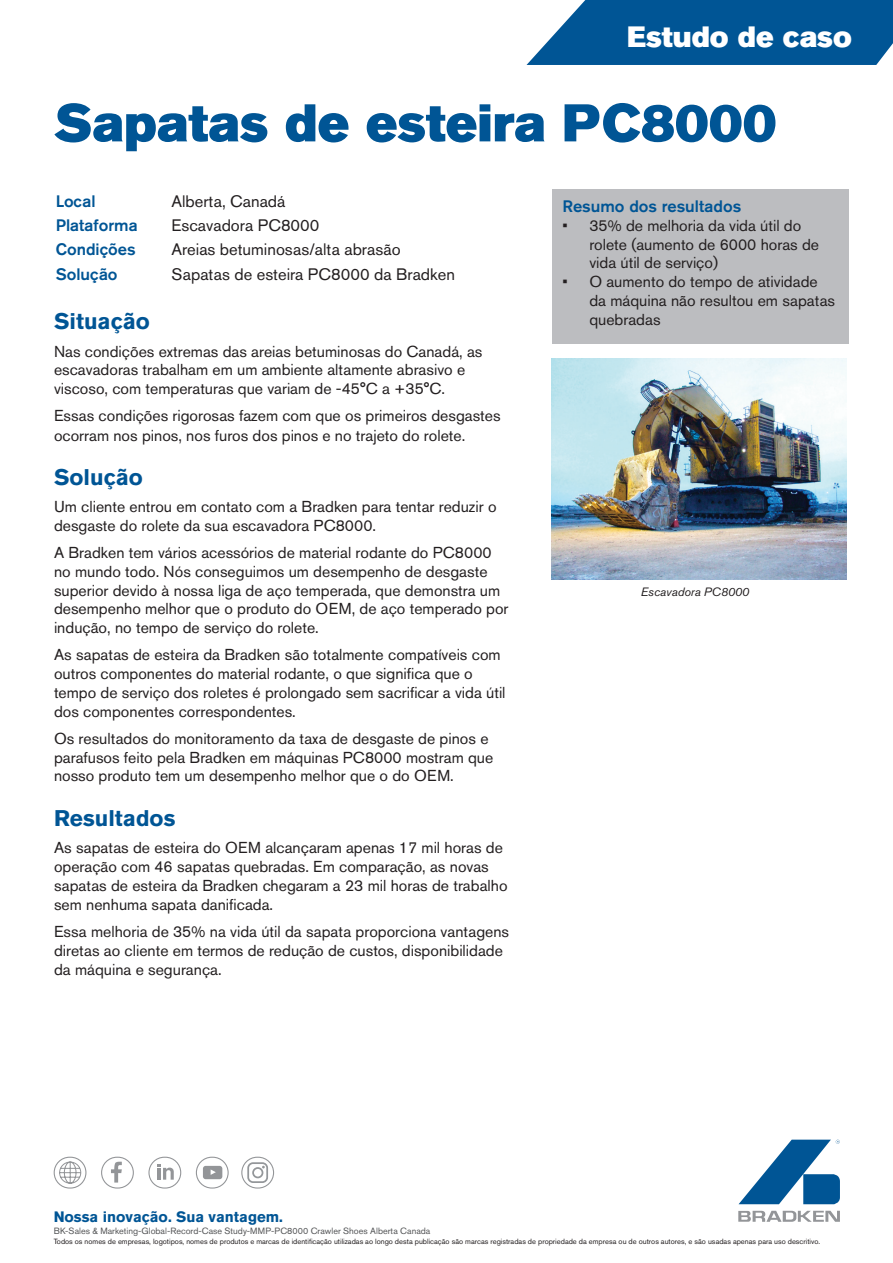
<style>
.page{position:relative;width:893px;height:1263px;background:#fff}
.page>*{position:absolute;margin:0;border:0;box-sizing:border-box;transform-origin:0 0}
.t1{font:52.5px "Akzidenz Grotesk BE Super";color:#005595}
.t2{font:29.1px "Akzidenz Grotesk BE Super";color:#fff}
.t3{font:700 22.5px "Akzidenz Grotesk BE";color:#005595}
.t4{font:16.5px "Akzidenz Grotesk BE";color:#231f20}
.t5{font:500 16.5px "Akzidenz Grotesk BE";color:#005595}
.t6{font:15.75px/18.8px "Akzidenz Grotesk BE";color:#231f20}
.t7{font:700 15px "Akzidenz Grotesk BE";color:#005595}
.t8{font:italic 12px "Akzidenz Grotesk BE";color:#231f20}
.t9{font:9px "Akzidenz Grotesk BE";color:#545557}
.t10{font:7.5px "Akzidenz Grotesk BE";color:#231f20}
</style>
<div class="page">
<svg style="left:739px;top:1139px;width:101px;height:65px"></svg>
<svg style="left:738px;top:1211px;width:102px;height:11px"></svg>
<svg style="left:526px;top:0;width:367px;height:65px;background:#16649e"></svg>
<div style="left:552px;top:189px;width:297px;height:154px;background:#bcbdc0"></div>
<img style="left:551px;top:358px;width:296px;height:221px">
<div style="left:54px;top:1157px;width:32px;height:31px;border:1px solid #939598;border-radius:15px"></div>
<svg style="left:58px;top:1161px;width:24px;height:23px"></svg>
<div style="left:148px;top:1157px;width:33px;height:31px;border:1px solid #939598;border-radius:15px"></div>
<svg style="left:157px;top:1164px;width:17px;height:16px"></svg>
<div style="left:101px;top:1157px;width:33px;height:31px;border:1px solid #939598;border-radius:15px"></div>
<svg style="left:111px;top:1161px;width:11px;height:21px"></svg>
<div style="left:196px;top:1157px;width:33px;height:31px;border:1px solid #939598;border-radius:15px"></div>
<svg style="left:203px;top:1166px;width:19px;height:13px"></svg>
<div style="left:241px;top:1157px;width:33px;height:31px;border:1px solid #939598;border-radius:15px"></div>
<div style="left:252px;top:1167px;width:11px;height:11px;border:2px solid #94979a;border-radius:50%"></div>
<div style="left:247px;top:1162px;width:21px;height:21px;border:2px solid #94979a;border-radius:5px"></div>
<h2 class="t2" style="left:627px;top:20px;width:226px">Estudo de caso</h2>
<h1 class="t1" style="left:54px;top:92px;width:724px">Sapatas de esteira PC8000</h1>
<p class="t5" style="left:56px;top:191px;width:41px">Local</p>
<p class="t4" style="left:171px;top:191px;width:116px">Alberta, Canadá</p>
<p class="t5" style="left:56px;top:215px;width:83px">Plataforma</p>
<p class="t4" style="left:171px;top:215px;width:150px">Escavadora PC8000</p>
<p class="t5" style="left:56px;top:239px;width:82px">Condições</p>
<p class="t4" style="left:171px;top:240px;width:231px">Areias betuminosas/alta abrasão</p>
<p class="t5" style="left:56px;top:264px;width:63px">Solução</p>
<p class="t4" style="left:171px;top:264px;width:285px">Sapatas de esteira PC8000 da Bradken</p>
<h3 class="t3" style="left:54px;top:309px;width:98px">Situação</h3>
<p class="t6" style="left:54px;top:342px;width:430px">Nas condições extremas das areias betuminosas do Canadá, as escavadoras trabalham em um ambiente altamente abrasivo e viscoso, com temperaturas que variam de -45°C a +35°C.</p>
<p class="t6" style="left:54px;top:406px;width:448px;line-height:19.5px">Essas condições rigorosas fazem com que os primeiros desgastes ocorram nos pinos, nos furos dos pinos e no trajeto do rolete.</p>
<h3 class="t3" style="left:54px;top:464px;width:91px">Solução</h3>
<p class="t6" style="left:54px;top:497px;width:444px">Um cliente entrou em contato com a Bradken para tentar reduzir o desgaste do rolete da sua escavadora PC8000.</p>
<p class="t6" style="left:54px;top:543px;width:456px">A Bradken tem vários acessórios de material rodante do PC8000 no mundo todo. Nós conseguimos um desempenho de desgaste superior devido à nossa liga de aço temperada, que demonstra um desempenho melhor que o produto do OEM, de aço temperado por indução, no tempo de serviço do rolete.</p>
<p class="t6" style="left:54px;top:645px;width:453px">As sapatas de esteira da Bradken são totalmente compatíveis com outros componentes do material rodante, o que significa que o tempo de serviço dos roletes é prolongado sem sacrificar a vida útil dos componentes correspondentes.</p>
<p class="t6" style="left:54px;top:729px;width:441px">Os resultados do monitoramento da taxa de desgaste de pinos e parafusos feito pela Bradken em máquinas PC8000 mostram que nosso produto tem um desempenho melhor que o do OEM.</p>
<h3 class="t3" style="left:54px;top:805px;width:123px">Resultados</h3>
<p class="t6" style="left:54px;top:838px;width:455px">As sapatas de esteira do OEM alcançaram apenas 17 mil horas de operação com 46 sapatas quebradas. Em comparação, as novas sapatas de esteira da Bradken chegaram a 23 mil horas de trabalho sem nenhuma sapata danificada.</p>
<p class="t6" style="left:54px;top:922px;width:457px">Essa melhoria de 35% na vida útil da sapata proporciona vantagens diretas ao cliente em termos de redução de custos, disponibilidade da máquina e segurança.</p>
<p class="t5" style="left:562px;top:196px;width:180px">Resumo dos resultados</p>
<p class="t6" style="left:589px;top:216px;width:231px;text-indent:-27px">• 35% de melhoria da vida útil do rolete (aumento de 6000 horas de vida útil de serviço)</p>
<p class="t6" style="left:589px;top:272px;width:247px;text-indent:-27px">• O aumento do tempo de atividade da máquina não resultou em sapatas quebradas</p>
<p class="t8" style="left:641px;top:584px;width:110px">Escavadora PC8000</p>
<p class="t7" style="left:54px;top:1208px;width:231px">Nossa inovação. Sua vantagem.</p>
<p class="t10" style="left:54px;top:1237px;width:768px">Todos os nomes de empresas, logotipos, nomes de produtos e marcas de identificação utilizadas ao longo desta publicação são marcas registradas de propriedade da empresa ou de outros autores, e são usadas apenas para uso descritivo.</p>
<p class="t9" style="left:54px;top:1226px;width:378px">BK-Sales &amp; Marketing-Global-Record-Case Study-MMP-PC8000 Crawler Shoes Alberta Canada</p>
</div>
